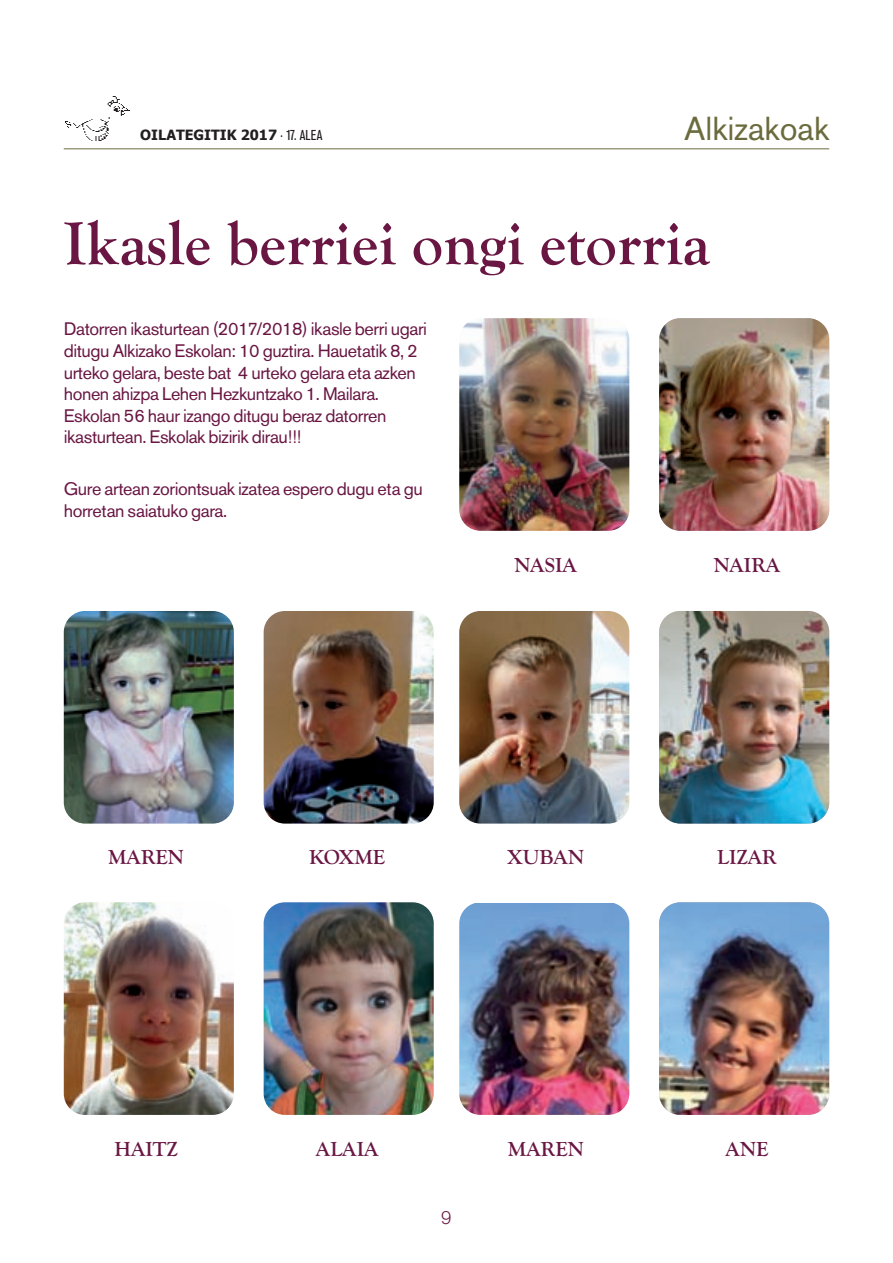
<style>
.page{position:relative;width:893px;height:1263px;background:#fff}
.page>*{position:absolute;margin:0;border:0;box-sizing:border-box;transform-origin:0 0}
.t1{font:700 63px "Goudy Old Style T";color:#691643}
.t2{font:33px "Akzidenz Grotesk BE";color:#6b6b3e}
.t3{font:700 21px "Goudy Old Style T";color:#691643}
.t4{font:18px/21.6px "Akzidenz Grotesk BE";letter-spacing:-.025em;color:#691643}
.t5{font:300 18px "Akzidenz Grotesk BE";color:#691643}
.t6{font:700 14.25px "Tahoma";color:#231f20}
.s1{font-family:"Akzidenz Grotesk BE";font-weight:400;font-stretch:condensed}
</style>
<div class="page">
<hr style="left:64px;top:148px;width:765px;height:1px;background:#6b6b3e">
<img style="left:66px;top:97px;width:64px;height:44px">
<img style="left:64px;top:611px;width:170px;height:213px;border-radius:21px">
<img style="left:264px;top:611px;width:170px;height:213px;border-radius:21px">
<img style="left:459px;top:611px;width:170px;height:213px;border-radius:21px">
<img style="left:659px;top:611px;width:170px;height:213px;border-radius:21px">
<img style="left:64px;top:902px;width:170px;height:212px;border-radius:21px">
<img style="left:264px;top:902px;width:170px;height:213px;border-radius:21px">
<img style="left:459px;top:904px;width:170px;height:211px">
<img style="left:659px;top:902px;width:170px;height:213px;border-radius:21px">
<img style="left:459px;top:318px;width:170px;height:213px;border-radius:21px">
<img style="left:659px;top:318px;width:170px;height:213px;border-radius:21px">
<p class="t6" style="left:140px;top:127px;width:184px">OILATEGITIK 2017 <span class="s1">· 17. ALEA</span></p>
<h2 class="t2" style="left:684px;top:117px;width:147px">Alkizakoak</h2>
<h1 class="t1" style="left:64px;top:220px;width:647px">Ikasle berriei ongi etorria</h1>
<p class="t4" style="left:64px;top:320px;width:365px">Datorren ikasturtean (2017/2018) ikasle berri ugari ditugu Alkizako Eskolan: 10 guztira. Hauetatik 8, 2 urteko gelara, beste bat 4 urteko gelara eta azken honen ahizpa Lehen Hezkuntzako 1. Mailara.<br>Eskolan 56 haur izango ditugu beraz datorren ikasturtean. Eskolak bizirik dirau!!!</p>
<p class="t4" style="left:64px;top:480px;width:361px">Gure artean zoriontsuak izatea espero dugu eta gu horretan saiatuko gara.</p>
<p class="t3" style="left:514px;top:557px;width:64px">NASIA</p>
<p class="t3" style="left:714px;top:557px;width:68px">NAIRA</p>
<p class="t3" style="left:108px;top:850px;width:77px">MAREN</p>
<p class="t3" style="left:309px;top:850px;width:78px">KOXME</p>
<p class="t3" style="left:507px;top:850px;width:78px">XUBAN</p>
<p class="t3" style="left:717px;top:850px;width:61px">LIZAR</p>
<p class="t3" style="left:114px;top:1141px;width:65px">HAITZ</p>
<p class="t3" style="left:316px;top:1141px;width:64px">ALAIA</p>
<p class="t3" style="left:508px;top:1141px;width:77px">MAREN</p>
<p class="t3" style="left:726px;top:1141px;width:44px">ANE</p>
<p class="t5" style="left:441px;top:1211px;width:12px">9</p>
</div>
